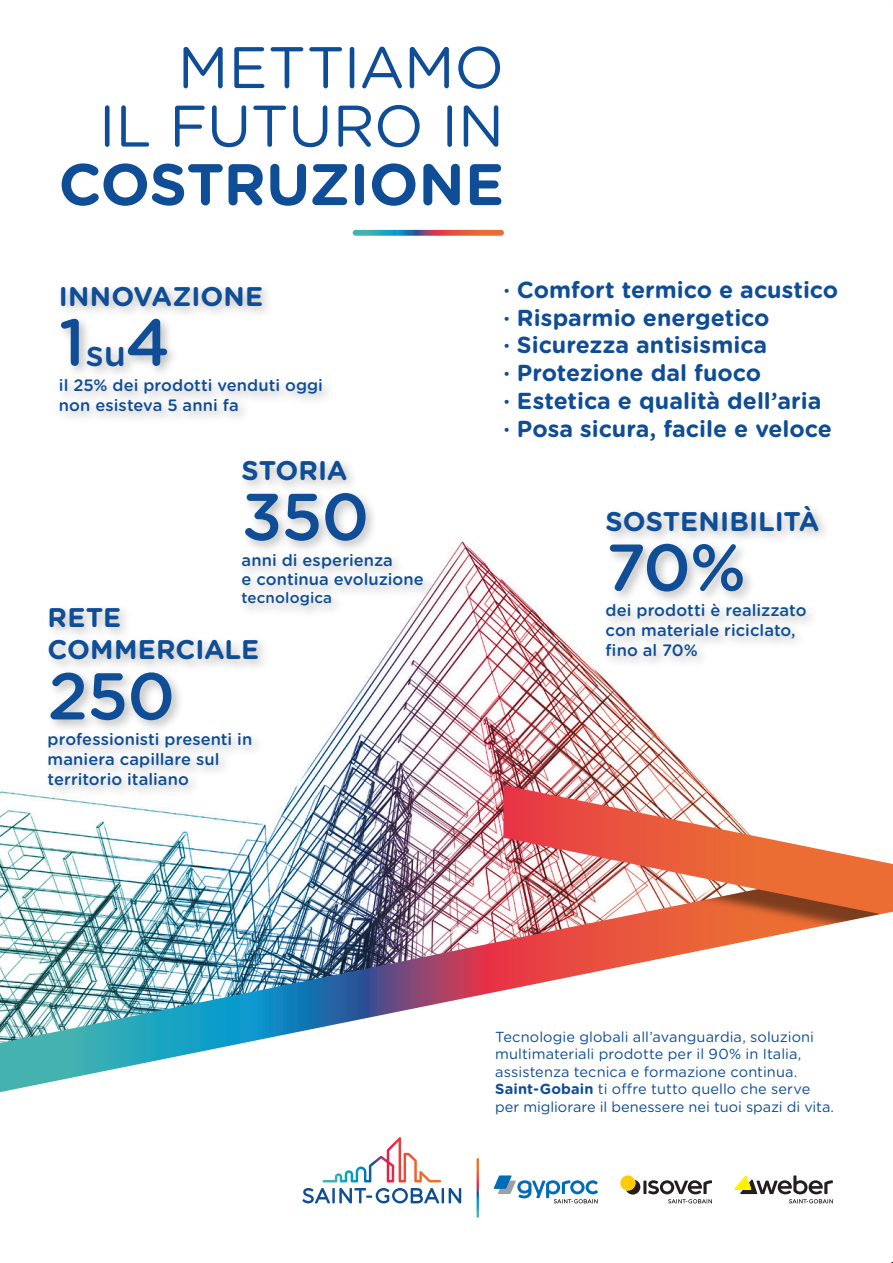
<style>
.page{position:relative;width:893px;height:1263px;background:#fff}
.page>*{position:absolute;margin:0;border:0;box-sizing:border-box;transform-origin:0 0}
.t1{font:500 66px "Gotham Rounded";letter-spacing:-.015em;color:#0f4d96}
.t2{font:58.5px/58.5px "Gotham Rounded";letter-spacing:-.01em;color:#0f4d96;text-align:right}
.t3{font:700 27px/32.4px "Gotham Rounded";color:#0f4d96}
.t4{font:700 23.1px/27.8px "Gotham Rounded";color:#0f4d96}
.t5{font:500 16.5px/19.8px "Gotham Rounded";letter-spacing:.005em;color:#0f4d96}
.t6{font:500 15.15px "Gotham Rounded";letter-spacing:.005em;color:#0f4d96}
.t7{font:14.55px/17.4px "Gotham Rounded";letter-spacing:.005em;color:#0f4d96}
.s1{font-weight:700}
.s2{font-size:36px}
</style>
<div class="page">
<img style="left:0;top:701px;width:704px;height:163px">
<img style="left:39px;top:608px;width:247px;height:256px">
<img style="left:233px;top:516px;width:364px;height:185px">
<img style="left:597px;top:510px;width:228px;height:235px">
<svg style="left:353px;top:230px;width:151px;height:6px"></svg>
<img style="left:0;top:864px;width:503px;height:48px">
<svg style="left:503px;top:785px;width:390px;height:127px"></svg>
<svg style="left:0;top:912px;width:891px;height:306px"></svg>
<svg style="left:477px;top:1158px;width:2px;height:60px"></svg>
<svg style="left:302px;top:1188px;width:28px;height:15px"></svg>
<hr style="left:332px;top:1188px;width:3px;height:15px;background:#0f4d96">
<svg style="left:339px;top:1188px;width:122px;height:15px"></svg>
<svg style="left:323px;top:1137px;width:118px;height:45px"></svg>
<svg style="left:494px;top:1175px;width:104px;height:28px"></svg>
<svg style="left:626px;top:1180px;width:14px;height:14px"></svg>
<hr style="left:643px;top:1180px;width:3px;height:14px;background:#231f20">
<svg style="left:648px;top:1180px;width:64px;height:23px"></svg>
<div style="left:620px;top:1175px;width:15px;height:15px;background:#feca0a;border-radius:50%"></div>
<svg style="left:734px;top:1175px;width:99px;height:28px"></svg>
<p class="t2" style="left:59px;top:36px;width:447px">METTIAMO<br>IL FUTURO IN<br><span class="s1">COSTRUZIONE</span></p>
<p class="t3" style="left:59px;top:279px;width:206px">INNOVAZIONE</p>
<p class="t1" style="left:59px;top:295px;width:113px">1<span class="s2">su</span>4</p>
<p class="t5" style="left:59px;top:375px;width:265px">il 25% dei prodotti venduti oggi non esisteva 5 anni fa</p>
<p class="t3" style="left:242px;top:453px;width:108px">STORIA</p>
<p class="t1" style="left:242px;top:470px;width:129px">350</p>
<p class="t5" style="left:242px;top:549px;width:184px">anni di esperienza<br>e continua evoluzione</p>
<p class="t6" style="left:242px;top:587px;width:92px">tecnologica</p>
<p class="t3" style="left:48px;top:600px;width:213px">RETE<br>COMMERCIALE</p>
<p class="t1" style="left:48px;top:649px;width:129px">250</p>
<p class="t5" style="left:48px;top:728px;width:206px">professionisti presenti in maniera capillare sul territorio italiano</p>
<p class="t4" style="left:503px;top:275px;width:336px">· Comfort termico e acustico · Risparmio energetico<br>· Sicurezza antisismica<br>· Protezione dal fuoco<br>· Estetica e qualità dell’aria<br>· Posa sicura, facile e veloce</p>
<p class="t3" style="left:606px;top:504px;width:215px">SOSTENIBILITÀ</p>
<p class="t1" style="left:606px;top:520px;width:142px">70%</p>
<p class="t5" style="left:606px;top:600px;width:202px">dei prodotti è realizzato con materiale riciclato, fino al 70%</p>
<p class="t7" style="left:495px;top:1027px;width:340px">Tecnologie globali all’avanguardia, soluzioni multimateriali prodotte per il 90% in Italia, assistenza tecnica e formazione continua.<br><span class="s1">Saint-Gobain</span> ti o re tutto quello che serve per migliorare il benessere nei tuoi spazi di vita.</p>
</div>
